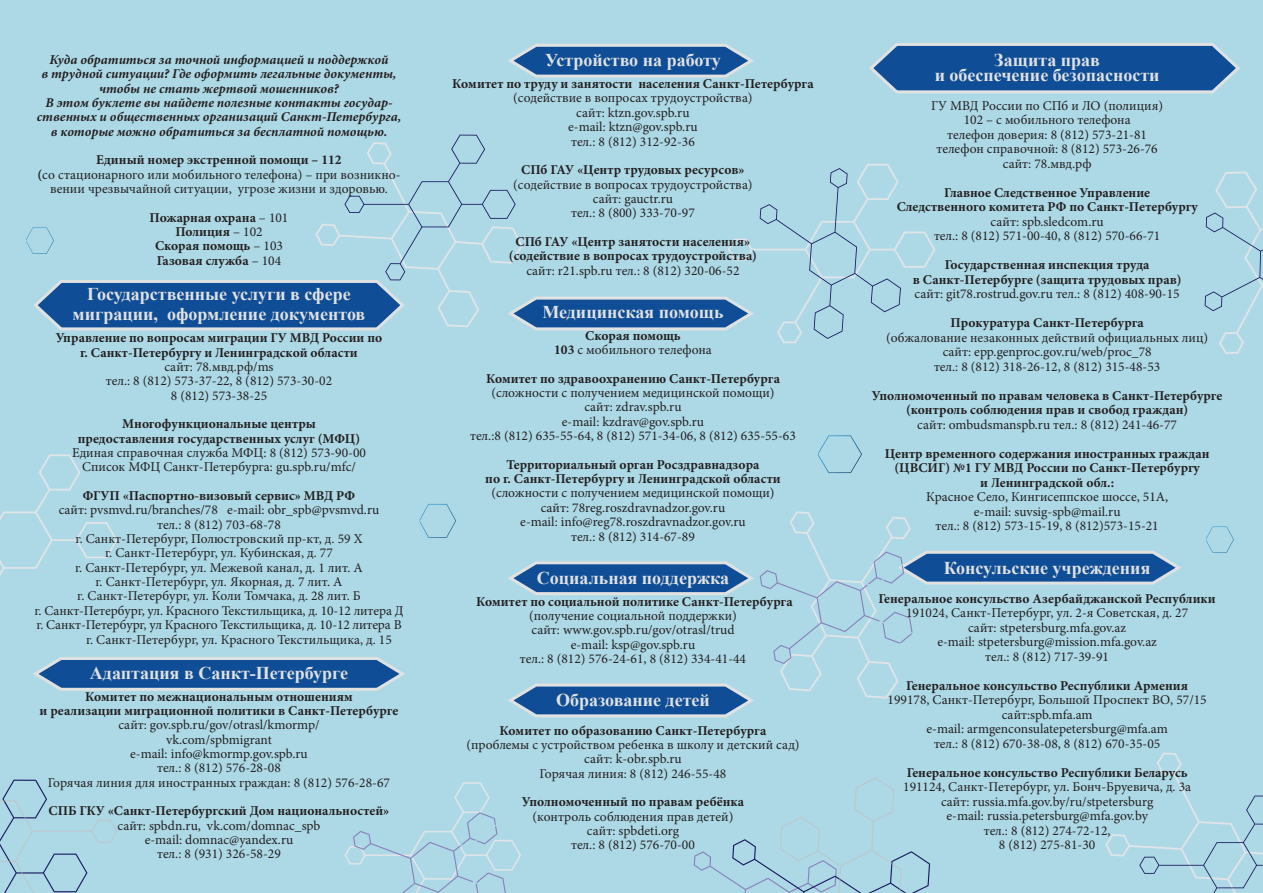
<style>
.page{position:relative;width:1263px;height:893px;background:#add9e6}
.page>*{position:absolute;margin:0;border:0;box-sizing:border-box;transform-origin:0 0}
.t1{font:700 18px/20.9px "Times New Roman";color:#e0e2e2;text-align:center}
.t2{font:13.5px/14.4px "Minion Pro";color:#231f20;text-align:center}
.t3{font:700 13.5px/14.4px "Minion Pro";color:#231f20;text-align:center}
.t4{font:italic 700 13.5px/14.4px "Minion Pro";color:#231f20;text-align:center}
.s1{font-weight:700}
.s2{font-weight:400}
</style>
<div class="page">
<svg style="left:0;top:780px;width:117px;height:113px"></svg>
<svg style="left:694px;top:777px;width:236px;height:116px"></svg>
<svg style="left:869px;top:43px;width:371px;height:51px;background:#356aa5"></svg>
<svg style="left:33px;top:657px;width:372px;height:34px;background:#4072a9"></svg>
<svg style="left:508px;top:44px;width:246px;height:34px;background:#4677ac"></svg>
<svg style="left:0;top:454px;width:117px;height:122px"></svg>
<svg style="left:1105px;top:752px;width:158px;height:141px"></svg>
<svg style="left:1205px;top:171px;width:58px;height:183px"></svg>
<svg style="left:344px;top:782px;width:177px;height:111px"></svg>
<svg style="left:508px;top:511px;width:673px;height:207px"></svg>
<svg style="left:818px;top:435px;width:44px;height:38px"></svg>
<svg style="left:420px;top:504px;width:36px;height:34px"></svg>
<svg style="left:26px;top:135px;width:909px;height:208px"></svg>
<svg style="left:1206px;top:527px;width:28px;height:26px"></svg>
<p class="t4" style="left:37px;top:52px;width:366px">Куда обратиться за точной информацией и поддержкой<br>в трудной ситуации? Где оформить легальные документы, чтобы не стать жертвой мошенников?<br>В этом буклете вы найдете полезные контакты государ&shy;ственных и общественных организаций Санкт-Петербурга, в которые можно обратиться за бесплатной помощью.</p>
<p class="t2" style="left:38px;top:153px;width:364px"><span class="s1">Единый номер экстренной помощи – 112<br>(</span>со стационарного или мобильного телефона) – при возникно&shy;вении чрезвычайной ситуации, угрозе жизни и здоровью.</p>
<p class="t3" style="left:150px;top:210px;width:140px">Пожарная охрана <span class="s2">– 101<br></span>Полиция <span class="s2">– 102<br></span>Скорая помощь <span class="s2">– 103<br></span>Газовая служба <span class="s2">– 104</span></p>
<h1 class="t1" style="left:73px;top:283px;width:294px">Государственные услуги в сфере миграции, оформление документов</h1>
<p class="t3" style="left:56px;top:331px;width:328px">Управление по вопросам миграции ГУ МВД России по г. Санкт-Петербургу и Ленинградской области</p>
<p class="t2" style="left:106px;top:360px;width:228px">сайт: 78.мвд.рф/ms<br>тел.: 8 (812) 573-37-22, 8 (812) 573-30-02<br>8 (812) 573-38-25</p>
<p class="t3" style="left:78px;top:417px;width:284px">Многофункциональные центры предоставления государственных услуг (МФЦ)</p>
<p class="t2" style="left:72px;top:446px;width:295px">Единая справочная служба МФЦ: 8 (812) 573-90-00<br>Список МФЦ Санкт-Петербурга: gu.spb.ru/mfc/</p>
<p class="t3" style="left:83px;top:488px;width:274px">ФГУП «Паспортно-визовый сервис» МВД РФ</p>
<p class="t2" style="left:59px;top:503px;width:322px">сайт: pvsmvd.ru/branches/78 e-mail: obr_spb@pvsmvd.ru</p>
<p class="t2" style="left:157px;top:517px;width:125px">тел.: 8 (812) 703-68-78</p>
<p class="t2" style="left:76px;top:532px;width:288px">г. Санкт-Петербург, Полюстровский пр-кт, д. 59 Х</p>
<p class="t2" style="left:105px;top:546px;width:229px">г. Санкт-Петербург, ул. Кубинская, д. 77</p>
<p class="t2" style="left:75px;top:560px;width:289px">г. Санкт-Петербург, ул. Межевой канал, д. 1 лит. А</p>
<p class="t2" style="left:95px;top:575px;width:249px">г. Санкт-Петербург, ул. Якорная, д. 7 лит. А</p>
<p class="t2" style="left:77px;top:589px;width:285px">г. Санкт-Петербург, ул. Коли Томчака, д. 28 лит. Б</p>
<p class="t2" style="left:35px;top:603px;width:370px">г. Санкт-Петербург, ул. Красного Текстильщика, д. 10-12 литера Д</p>
<p class="t2" style="left:36px;top:618px;width:367px">г. Санкт-Петербург, ул Красного Текстильщика, д. 10-12 литера В</p>
<p class="t2" style="left:86px;top:632px;width:307px">г. Санкт-Петербург, ул. Красного Текстильщика, д. 15</p>
<h1 class="t1" style="left:90px;top:662px;width:260px">Адаптация в Санкт-Петербурге</h1>
<p class="t3" style="left:40px;top:689px;width:360px">Комитет по межнациональным отношениям<br>и реализации миграционной политики в Санкт-Петербурге</p>
<p class="t2" style="left:48px;top:718px;width:344px">сайт: gov.spb.ru/gov/otrasl/kmormp/<br>vk.com/spbmigrant<br>e-mail: info@kmormp.gov.spb.ru<br>тел.: 8 (812) 576-28-08<br>Горячая линия для иностранных граждан: 8 (812) 576-28-67</p>
<p class="t3" style="left:49px;top:803px;width:342px">СПБ ГКУ «Санкт-Петербургский Дом национальностей»</p>
<p class="t2" style="left:118px;top:818px;width:204px">сайт: spbdn.ru, vk.com/domnac_spb e-mail: domnac@yandex.ru<br>тел.: 8 (931) 326-58-29</p>
<h1 class="t1" style="left:545px;top:49px;width:177px">Устройство на работу</h1>
<p class="t3" style="left:452px;top:76px;width:363px">Комитет по труду и занятости населения Санкт-Петербурга</p>
<p class="t2" style="left:513px;top:91px;width:241px">(содействие в вопросах трудоустройства) сайт: ktzn.gov.spb.ru<br>e-mail: ktzn@gov.spb.ru<br>тел.: 8 (812) 312-92-36</p>
<p class="t3" style="left:521px;top:163px;width:225px">СПб ГАУ «Центр трудовых ресурсов»</p>
<p class="t2" style="left:513px;top:177px;width:241px">(содействие в вопросах трудоустройства) сайт: gauctr.ru<br>тел.: 8 (800) 333-70-97</p>
<p class="t3" style="left:509px;top:234px;width:250px">СПб ГАУ «Центр занятости населения» (содействие в вопросах трудоустройства)</p>
<p class="t2" style="left:526px;top:263px;width:215px">сайт: r21.spb.ru тел.: 8 (812) 320-06-52</p>
<h1 class="t1" style="left:542px;top:301px;width:183px">Медицинская помощь</h1>
<p class="t2" style="left:554px;top:328px;width:159px"><span class="s1">Скорая помощь<br>103</span> с мобильного телефона</p>
<p class="t3" style="left:486px;top:371px;width:295px">Комитет по здравоохранению Санкт-Петербурга</p>
<p class="t2" style="left:470px;top:386px;width:327px">(сложности с получением медицинской помощи)<br>сайт: zdrav.spb.ru<br>e-mail: kzdrav@gov.spb.ru<br>тел.:8 (812) 635-55-64, 8 (812) 571-34-06, 8 (812) 635-55-63</p>
<p class="t3" style="left:485px;top:457px;width:297px">Территориальный орган Росздравнадзора<br>по г. Санкт-Петербургу и Ленинградской области</p>
<p class="t2" style="left:491px;top:486px;width:285px">(сложности с получением медицинской помощи) сайт: 78reg.roszdravnadzor.gov.ru<br>e-mail: info@reg78.roszdravnadzor.gov.ru<br>тел.: 8 (812) 314-67-89</p>
<h1 class="t1" style="left:537px;top:567px;width:194px">Социальная поддержка</h1>
<p class="t3" style="left:476px;top:594px;width:318px">Комитет по социальной политике Санкт-Петербурга</p>
<p class="t2" style="left:520px;top:608px;width:228px">(получение социальной поддержки) сайт: www.gov.spb.ru/gov/otrasl/trud e-mail: ksp@gov.spb.ru<br>тел.: 8 (812) 576-24-61, 8 (812) 334-41-44</p>
<h1 class="t1" style="left:556px;top:689px;width:155px">Образование детей</h1>
<p class="t3" style="left:500px;top:723px;width:268px">Комитет по образованию Санкт-Петербурга</p>
<p class="t2" style="left:466px;top:737px;width:335px">(проблемы с устройством ребенка в школу и детский сад) сайт: k-obr.spb.ru<br>Горячая линия: 8 (812) 246-55-48</p>
<p class="t3" style="left:522px;top:795px;width:224px">Уполномоченный по правам ребёнка</p>
<p class="t2" style="left:533px;top:809px;width:202px">(контроль соблюдения прав детей) сайт: spbdeti.org<br>тел.: 8 (812) 576-70-00</p>
<h1 class="t1" style="left:935px;top:52px;width:226px;line-height:14.5px">Защита прав<br>и обеспечение безопасности</h1>
<p class="t2" style="left:931px;top:98px;width:233px">ГУ МВД России по СПб и ЛО (полиция)<br>102 – с мобильного телефона<br>телефон доверия: 8 (812) 573-21-81 телефон справочной: 8 (812) 573-26-76 сайт: 78.мвд.рф</p>
<p class="t3" style="left:897px;top:185px;width:302px">Главное Следственное Управление<br>Следственного комитета РФ по Санкт-Петербургу</p>
<p class="t2" style="left:934px;top:214px;width:228px">сайт: spb.sledcom.ru<br>тел.: 8 (812) 571-00-40, 8 (812) 570-66-71</p>
<p class="t3" style="left:913px;top:257px;width:270px">Государственная инспекция труда<br>в Санкт-Петербурге (защита трудовых прав)</p>
<p class="t2" style="left:914px;top:287px;width:267px">сайт: git78.rostrud.gov.ru тел.: 8 (812) 408-90-15</p>
<p class="t3" style="left:950px;top:316px;width:195px">Прокуратура Санкт-Петербурга</p>
<p class="t2" style="left:886px;top:330px;width:324px">(обжалование незаконных действий официальных лиц) сайт: epp.genproc.gov.ru/web/proc_78<br>тел.: 8 (812) 318-26-12, 8 (812) 315-48-53</p>
<p class="t3" style="left:872px;top:388px;width:352px">Уполномоченный по правам человека в Санкт-Петербурге (контроль соблюдения прав и свобод граждан)</p>
<p class="t2" style="left:917px;top:417px;width:261px">сайт: ombudsmanspb.ru тел.: 8 (812) 241-46-77</p>
<p class="t3" style="left:885px;top:446px;width:326px">Центр временного содержания иностранных граждан (ЦВСИГ) №1 ГУ МВД России по Санкт-Петербургу<br>и Ленинградской обл.:</p>
<p class="t2" style="left:926px;top:490px;width:244px">Красное Село, Кингисеппское шоссе, 51А, e-mail: suvsig-spb@mail.ru<br>тел.: 8 (812) 573-15-19, 8 (812)573-15-21</p>
<h1 class="t1" style="left:944px;top:557px;width:208px">Консульские учреждения</h1>
<p class="t3" style="left:879px;top:591px;width:339px">Генеральное консульство Азербайджанской Республики</p>
<p class="t2" style="left:906px;top:606px;width:284px">191024, Санкт-Петербург, ул. 2-я Советская, д. 27 сайт: stpetersburg.mfa.gov.az<br>e-mail: stpetersburg@mission.mfa.gov.az<br>тел.: 8 (812) 717-39-91</p>
<p class="t3" style="left:906px;top:678px;width:283px">Генеральное консульство Республики Армения</p>
<p class="t2" style="left:888px;top:693px;width:321px">199178, Санкт-Петербург, Большой Проспект ВО, 57/15 сайт:spb.mfa.am<br>e-mail: armgenconsulatepetersburg@mfa.am<br>тел.: 8 (812) 670-38-08, 8 (812) 670-35-05</p>
<p class="t3" style="left:907px;top:765px;width:282px">Генеральное консульство Республики Беларусь</p>
<p class="t2" style="left:903px;top:780px;width:289px">191124, Санкт-Петербург, ул. Бонч-Бруевича, д. 3а сайт: russia.mfa.gov.by/ru/stpetersburg<br>e-mail: russia.petersburg@mfa.gov.by<br>тел.: 8 (812) 274-72-12,<br>8 (812) 275-81-30</p>
</div>
